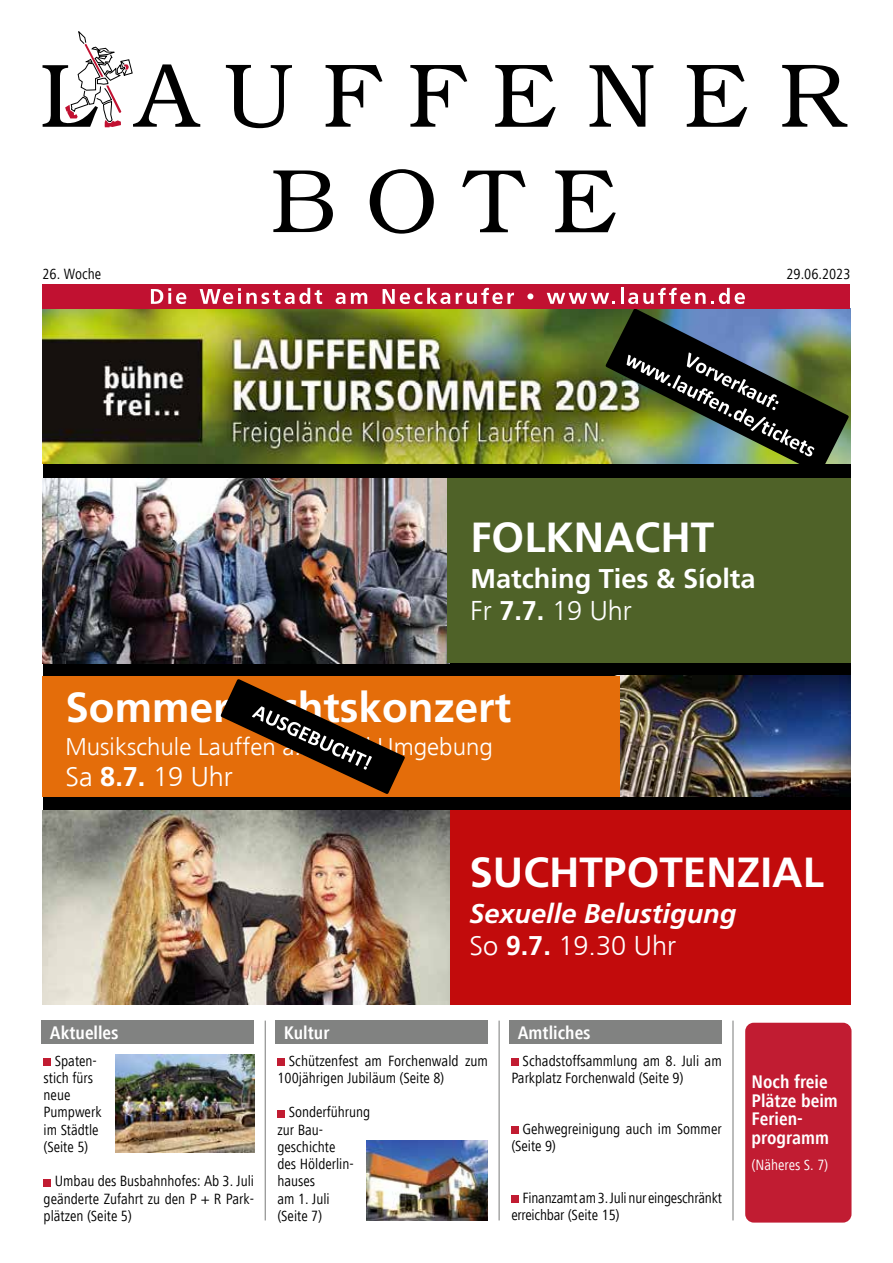
<style>
.page{position:relative;width:893px;height:1263px;background:#fff}
.page>*{position:absolute;margin:0;border:0;box-sizing:border-box;transform-origin:0 0}
.t1{font:700 42.15px "Frutiger";color:#fff}
.t2{font:italic 700 27.15px/32.2px "Frutiger";color:#fff}
.t3{font:700 27.15px/32.2px "Frutiger";color:#fff}
.t4{font:300 27.15px "Frutiger";color:#fff}
.t5{font:300 24px "Frutiger";color:#fff}
.t6{font:700 condensed 18.75px/18.8px "Frutiger Next LT";color:#fff}
.t7{font:condensed 15.3px/17.2px "Frutiger Next LT";color:#000}
.t8{font:condensed 15.3px "Frutiger Next LT";color:#fff}
.s1{font-weight:300}
.s2{font-weight:700}
.s3{font-weight:300;font-style:normal}
.s4{font-style:normal}
</style>
<div class="page">
<svg style="left:273px;top:170px;width:60px;height:62px"></svg>
<svg style="left:370px;top:169px;width:64px;height:65px"></svg>
<svg style="left:462px;top:171px;width:64px;height:61px"></svg>
<svg style="left:555px;top:170px;width:61px;height:62px"></svg>
<svg style="left:226px;top:65px;width:66px;height:63px"></svg>
<svg style="left:326px;top:65px;width:56px;height:62px"></svg>
<svg style="left:410px;top:65px;width:57px;height:62px"></svg>
<svg style="left:495px;top:65px;width:61px;height:62px"></svg>
<svg style="left:590px;top:65px;width:63px;height:62px"></svg>
<svg style="left:687px;top:65px;width:60px;height:62px"></svg>
<svg style="left:782px;top:65px;width:65px;height:62px"></svg>
<svg style="left:43px;top:31px;width:157px;height:96px"></svg>
<div style="left:43px;top:308px;width:807px;height:696px;background:#000"></div>
<img style="left:43px;top:479px;width:404px;height:184px">
<div style="left:447px;top:479px;width:403px;height:184px;background:#4f6228"></div>
<img style="left:43px;top:309px;width:504px;height:154px">
<img style="left:614px;top:676px;width:236px;height:121px">
<div style="left:43px;top:675px;width:577px;height:121px;background:#e46d0a"></div>
<div style="left:446px;top:810px;width:404px;height:194px;background:#c20b0c"></div>
<img style="left:43px;top:810px;width:406px;height:194px">
<svg style="left:220px;top:679px;width:185px;height:115px"></svg>
<div style="left:43px;top:284px;width:807px;height:25px;background:#c11131"></div>
<svg style="left:151px;top:288px;width:35px;height:16px"></svg>
<svg style="left:200px;top:288px;width:122px;height:16px"></svg>
<svg style="left:336px;top:293px;width:9px;height:11px"></svg>
<svg style="left:351px;top:293px;width:16px;height:11px"></svg>
<svg style="left:383px;top:288px;width:67px;height:16px"></svg>
<svg style="left:456px;top:288px;width:58px;height:16px"></svg>
<svg style="left:527px;top:293px;width:6px;height:6px"></svg>
<img style="left:547px;top:288px;width:303px;height:176px">
<div style="left:41px;top:1020px;width:213px;height:24px;background:#818281"></div>
<div style="left:275px;top:1020px;width:213px;height:24px;background:#818281"></div>
<div style="left:509px;top:1020px;width:213px;height:24px;background:#818281"></div>
<div style="left:745px;top:1023px;width:106px;height:199px;background:#c11c32;border-radius:9px"></div>
<div style="left:44px;top:1058px;width:7px;height:8px;background:#c11c32"></div>
<div style="left:44px;top:1179px;width:7px;height:7px;background:#c11c32"></div>
<img style="left:115px;top:1054px;width:139px;height:98px">
<div style="left:277px;top:1058px;width:8px;height:8px;background:#c11c32"></div>
<div style="left:277px;top:1110px;width:8px;height:7px;background:#c11c32"></div>
<img style="left:367px;top:1141px;width:121px;height:79px">
<div style="left:511px;top:1058px;width:8px;height:8px;background:#c11c32"></div>
<div style="left:511px;top:1126px;width:8px;height:8px;background:#c11c32"></div>
<div style="left:511px;top:1195px;width:8px;height:8px;background:#c11c32"></div>
<hr style="left:265px;top:1020px;width:1px;height:200px;background:#818281">
<hr style="left:499px;top:1020px;width:1px;height:200px;background:#818281">
<hr style="left:732px;top:1020px;width:1px;height:200px;background:#818281">
<p class="t7" style="left:43px;top:266px;width:60px">26. Woche</p>
<p class="t7" style="left:786px;top:266px;width:66px">29.06.2023</p>
<h1 class="t1" style="left:471px;top:512px;width:245px">FOLKNACHT</h1>
<h2 class="t3" style="left:471px;top:562px;width:287px">Matching Ties &amp; Síolta<br><span class="s1">Fr</span> 7.7. <span class="s1">19 Uhr</span></h2>
<h1 class="t1" style="left:65px;top:683px;width:447px">Sommernachtskonzert</h1>
<h3 class="t5" style="left:65px;top:733px;width:429px">Musikschule Lauffen a.N. und Umgebung</h3>
<h2 class="t4" style="left:65px;top:762px;width:169px">Sa <span class="s2">8.7.</span> 19 Uhr</h2>
<h1 class="t1" style="left:469px;top:847px;width:356px">SUCHTPOTENZIAL</h1>
<h2 class="t2" style="left:469px;top:897px;width:269px">Sexuelle Belustigung<br><span class="s3">So</span> <span class="s4">9.7.</span> <span class="s3">19.30 Uhr</span></h2>
<p class="t6" style="left:50px;top:1023px;width:70px">Aktuelles</p>
<p class="t6" style="left:284px;top:1023px;width:47px">Kultur</p>
<p class="t6" style="left:518px;top:1023px;width:74px">Amtliches</p>
<p class="t7" style="left:44px;top:1052px;width:59px;text-indent:11px">Spaten&shy;stich fürs neue<br>Pumpwerk im Städtle (Seite 5)</p>
<p class="t7" style="left:44px;top:1173px;width:212px;text-align:justify;text-indent:11px">Umbau des Busbahnhofes: Ab 3. Juli geänderte Zufahrt zu den P + R Park&shy;plätzen (Seite 5)</p>
<p class="t7" style="left:277px;top:1052px;width:212px;text-indent:11px">Schützenfest am Forchenwald zum<br>100jährigen Jubiläum (Seite 8)</p>
<p class="t7" style="left:277px;top:1104px;width:94px;text-indent:11px">Sonderführung zur Bau&shy;geschichte<br>des Hölderlin&shy;hauses<br>am 1. Juli<br>(Seite 7)</p>
<p class="t7" style="left:511px;top:1052px;width:212px;text-indent:11px">Schadstoffsammlung am 8. Juli am<br>Parkplatz Forchenwald (Seite 9)</p>
<p class="t7" style="left:511px;top:1120px;width:212px;text-indent:11px">Gehwegreinigung auch im Sommer (Seite 9)</p>
<p class="t7" style="left:511px;top:1189px;width:212px;text-indent:11px">Finanzamt am 3. Juli nur eingeschränkt erreichbar (Seite 15)</p>
<p class="t6" style="left:752px;top:1072px;width:88px">Noch freie<br>Plätze beim<br>Ferien&shy;programm</p>
<p class="t8" style="left:752px;top:1156px;width:78px">(Näheres S. 7)</p>
</div>
